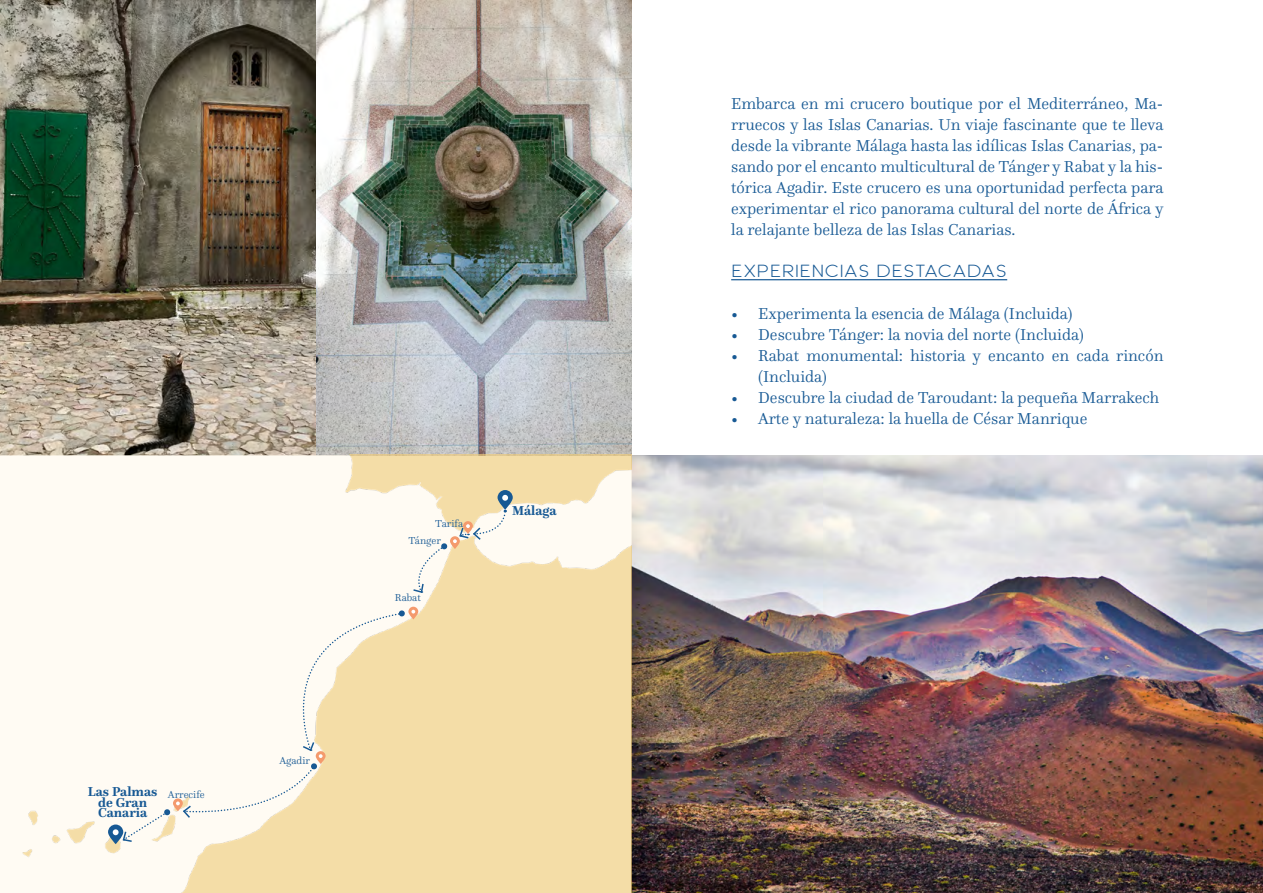
<style>
.page{position:relative;width:1263px;height:893px;background:#fff}
.page>*{position:absolute;margin:0;border:0;box-sizing:border-box;transform-origin:0 0}
.t1{font:300 16.5px/21px "Questa";color:#175994;text-align:justify}
.t2{font:16.5px "Grand Halva";color:#175994}
.t3{font:700 13.5px/10.5px "Questa";color:#175994}
.t4{font:300 10.5px "Questa";color:#175994}
</style>
<div class="page">
<img style="left:316px;top:0;width:315px;height:455px">
<img style="left:0;top:0;width:316px;height:455px">
<img style="left:631px;top:455px;width:632px;height:437px">
<hr style="left:731px;top:279px;width:276px;height:1px;background:#175994">
<svg style="left:0;top:455px;width:631px;height:437px;fill:#fffbf3"></svg>
<svg style="left:408px;top:607px;width:10px;height:12px"></svg>
<svg style="left:411px;top:610px;width:4px;height:4px"></svg>
<svg style="left:497px;top:490px;width:16px;height:20px"></svg>
<svg style="left:502px;top:495px;width:6px;height:6px"></svg>
<svg style="left:108px;top:824px;width:15px;height:20px"></svg>
<svg style="left:113px;top:610px;width:292px;height:233px"></svg>
<svg style="left:412px;top:509px;width:95px;height:85px"></svg>
<p class="t3" style="left:98px;top:786px;width:108px;text-indent:-10px">Las Palmas <sub>Arrecife </sub>de Gran<br>Canaria</p>
<p class="t4" style="left:279px;top:753px;width:32px">Agadir</p>
<p class="t4" style="left:435px;top:517px;width:29px">Tarifa</p>
<p class="t4" style="left:408px;top:534px;width:34px">Tánger</p>
<p class="t4" style="left:395px;top:591px;width:28px">Rabat</p>
<p class="t3" style="left:512px;top:505px;width:46px">Málaga</p>
<p class="t1" style="left:731px;top:93px;width:434px">Embarca en mi crucero boutique por el Mediterráneo, Ma&shy;rruecos y las Islas Canarias. Un viaje fascinante que te lleva desde la vibrante Málaga hasta las idílicas Islas Canarias, pa&shy;sando por el encanto multicultural de Tánger y Rabat y la his&shy;tórica Agadir. Este crucero es una oportunidad perfecta para experimentar el rico panorama cultural del norte de África y la relajante belleza de las Islas Canarias.</p>
<p class="t2" style="left:731px;top:261px;width:278px">EXPERIENCIAS DESTACADAS</p>
<p class="t1" style="left:731px;top:303px;width:343px">• Experimenta la esencia de Málaga (Incluida)</p>
<p class="t1" style="left:731px;top:324px;width:354px">• Descubre Tánger: la novia del norte (Incluida)</p>
<p class="t1" style="left:758px;top:345px;width:407px;text-indent:-27px">• Rabat monumental: historia y encanto en cada rincón (Incluida)</p>
<p class="t1" style="left:731px;top:387px;width:430px">• Descubre la ciudad de Taroudant: la pequeña Marrakech</p>
<p class="t1" style="left:731px;top:408px;width:358px">• Arte y naturaleza: la huella de César Manrique</p>
</div>
